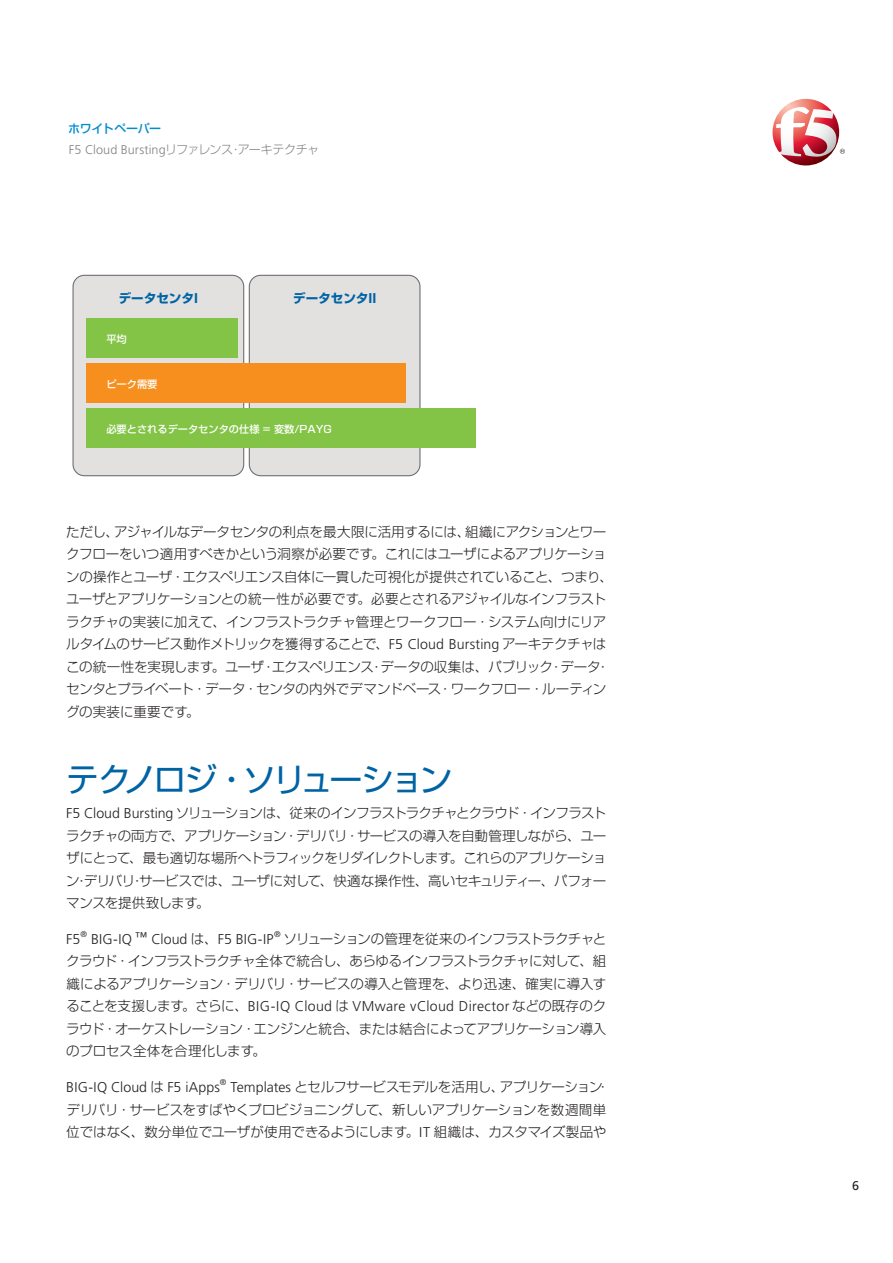
<style>
.page{position:relative;width:893px;height:1263px;background:#fff}
.page>*{position:absolute;margin:0;border:0;box-sizing:border-box;transform-origin:0 0}
.t1{font:33px "Shin Go Pro";letter-spacing:-.1em;color:#0063a4}
.t2{font:300 14.1px "Frutiger LT Std";letter-spacing:.015em;color:#231f20}
.t3{font:300 13.5px/22.5px "Shin Go Pro";letter-spacing:-.025em;color:#231f20}
.t4{font:300 12.6px "Frutiger LT Std";letter-spacing:.005em;color:#808285}
.t5{font:700 12.6px "Shin Go Pro";color:#0063a4}
.t6{font:12.6px "Frutiger LT Std";color:#231f20}
.t7{font:500 12px "Shin Go Pro";letter-spacing:-.03em;color:#008cd2}
.t8{font:500 10.2px "Shin Go Pro";color:#fff}
.t9{font:300 8.25px "Frutiger LT Std";color:#231f20}
.s1{font-family:"Shin Go Pro";font-size:12px}
.s2{font-family:"Frutiger LT Std";font-size:14.1px}
.s3{font-family:"Shin Go Pro";font-size:13.5px}
</style>
<div class="page">
<svg style="left:772px;top:99px;width:73px;height:66px"></svg>
<div style="left:73px;top:275px;width:171px;height:201px;background:#e2e1e0;border-radius:11px"></div>
<div style="left:72px;top:275px;width:172px;height:201px;border:1px solid #717073;border-radius:11px"></div>
<div style="left:249px;top:275px;width:171px;height:201px;background:#e2e1e0;border-radius:11px"></div>
<div style="left:249px;top:275px;width:172px;height:201px;border:1px solid #717073;border-radius:11px"></div>
<div style="left:86px;top:318px;width:152px;height:40px;background:#83c447"></div>
<div style="left:86px;top:363px;width:320px;height:40px;background:#f68f1e"></div>
<div style="left:86px;top:409px;width:390px;height:39px;background:#83c447"></div>
<p class="t7" style="left:68px;top:118px;width:95px">ホワイトペーパー</p>
<p class="t4" style="left:69px;top:143px;width:252px">F5 Cloud Bursting<span class="s1">リファレンス・アーキテクチャ</span></p>
<p class="t5" style="left:119px;top:288px;width:81px">データセンタI</p>
<p class="t5" style="left:293px;top:288px;width:85px">データセンタII</p>
<p class="t8" style="left:106px;top:331px;width:22px">平均</p>
<p class="t8" style="left:106px;top:376px;width:53px">ピーク需要</p>
<p class="t8" style="left:106px;top:420px;width:227px">必要とされるデータセンタの仕様 = 変数/PAYG</p>
<p class="t3" style="left:66px;top:518px;width:548px">ただし、アジャイルなデータセンタの利点を最大限に活用するには、組織にアクションとワークフローをいつ適用すべきかという洞察が必要です。これにはユーザによるアプリケーションの操作とユーザ・エクスペリエンス自体に一貫した可視化が提供されていること、つまり、ユーザとアプリケーションとの統一性が必要です。必要とされるアジャイルなインフラストラクチャの実装に加えて、インフラストラクチャ管理とワークフロー・システム向けにリアルタイムのサービス動作メトリックを獲得することで、<span class="s2">F5 Cloud Bursting</span> アーキテクチャはこの統一性を実現します。ユーザ・エクスペリエンス・データの収集は、パブリック・データ・センタとプライベート・データ・センタの内外でデマンドベース・ワークフロー・ルーティングの実装に重要です。</p>
<h1 class="t1" style="left:66px;top:752px;width:388px">テクノロジ・ソリューション</h1>
<p class="t3" style="left:66px;top:800px;width:542px;text-align:justify"><span class="s2">F5 Cloud Bursting</span> ソリューションは、従来のインフラストラクチャとクラウド・インフラストラクチャの両方で、アプリケーション・デリバリ・サービスの導入を自動管理しながら、ユーザにとって、最も適切な場所へトラフィックをリダイレクトします。これらのアプリケーション・デリバリ・サービスでは、ユーザに対して、快適な操作性、高いセキュリティー、パフォーマンスを提供致します。</p>
<p class="t2" style="left:66px;top:931px;width:16px">F5</p>
<p class="t9" style="left:81px;top:930px;width:8px">®</p>
<p class="t2" style="left:91px;top:931px;width:184px">BIG-IQ <sup>™</sup> Cloud <span class="s3">は、</span>F5 BIG-IP</p>
<p class="t9" style="left:274px;top:930px;width:8px">®</p>
<p class="t3" style="left:66px;top:926px;width:542px;text-align:justify;text-indent:217px">ソリューションの管理を従来のインフラストラクチャとクラウド・インフラストラクチャ全体で統合し、あらゆるインフラストラクチャに対して、組織によるアプリケーション・デリバリ・サービスの導入と管理を、より迅速、確実に導入す</p>
<p class="t2" style="left:66px;top:998px;width:541px"><span class="s3">ることを支援します。さらに、</span>BIG-IQ Cloud <span class="s3">は</span> VMware vCloud Director <span class="s3">などの既存のク</span></p>
<p class="t3" style="left:66px;top:1016px;width:542px">ラウド・オーケストレーション・エンジンと統合、または結合によってアプリケーション導入のプロセス全体を合理化します。</p>
<p class="t2" style="left:66px;top:1079px;width:155px">BIG-IQ Cloud <span class="s3">は</span> F5 iApps</p>
<p class="t9" style="left:220px;top:1078px;width:8px">®</p>
<p class="t3" style="left:66px;top:1074px;width:545px;text-indent:164px"><span class="s2">Templates</span> とセルフサービスモデルを活用し、アプリケーション・デリバリ・サービスをすばやくプロビジョニングして、新しいアプリケーションを数週間単位ではなく、数分単位でユーザが使用できるようにします。<span class="s2">IT</span> 組織は、カスタマイズ製品や</p>
<p class="t6" style="left:852px;top:1178px;width:9px">6</p>
</div>
